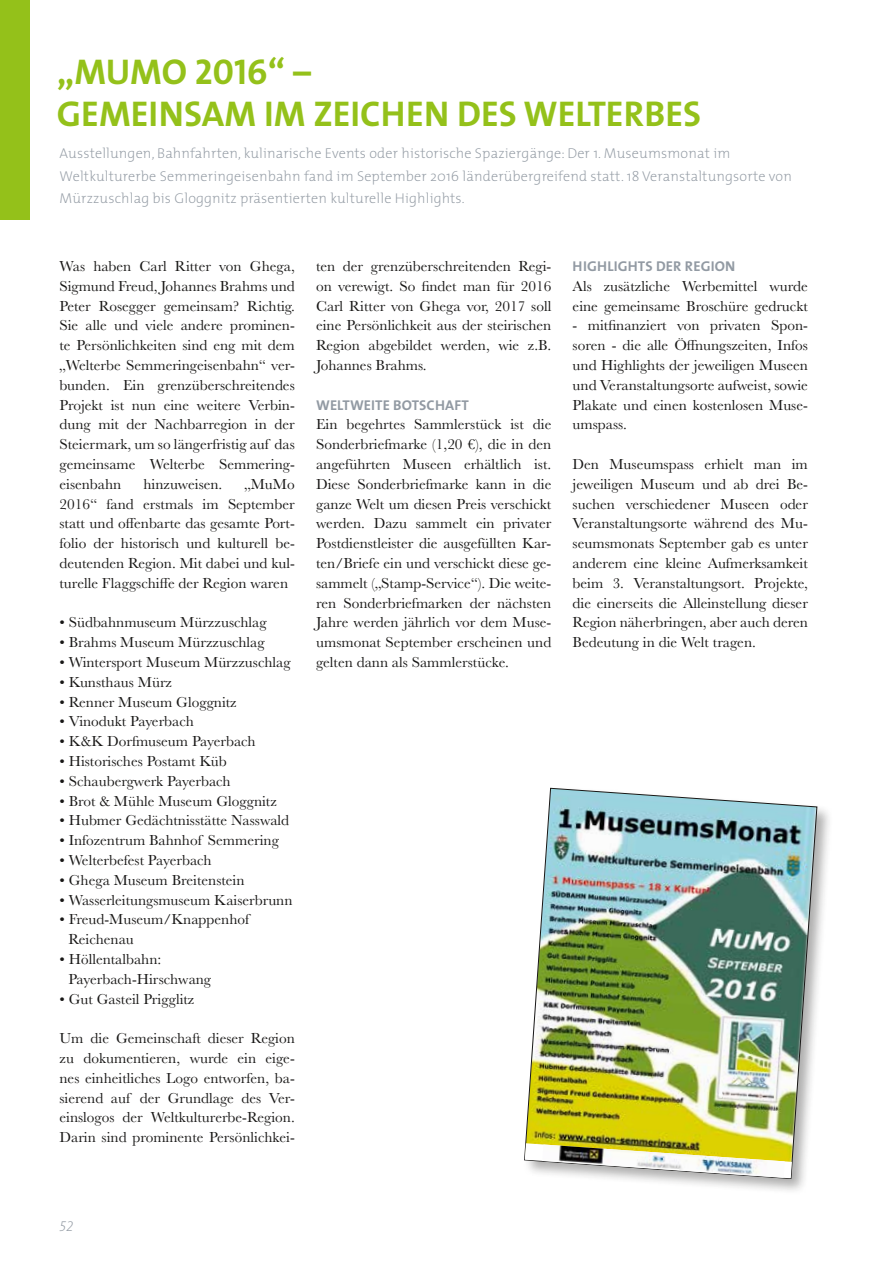
<style>
.page{position:relative;width:893px;height:1263px;background:#fff}
.page>*{position:absolute;margin:0;border:0;box-sizing:border-box;transform-origin:0 0}
.t1{font:36px/42px "The Mix Bold Caps";color:#94c11a}
.t2{font:15px/19.8px "Baskerville";color:#181716;text-align:justify}
.t3{font:200 14.25px/22.5px "The Mix";letter-spacing:.01em;color:#929aa3}
.t4{font:700 14.25px "The Mix";letter-spacing:.01em;color:#929aa3}
.t5{font:italic 14.25px "The Mix Extra Light Caps";color:#929aa3}
</style>
<div class="page">
<div style="left:0;top:0;width:30px;height:220px;background:#94c11a"></div>
<div style="left:523px;top:787px;width:311px;height:408px;background:#181716;opacity:.35"></div>
<img style="left:524px;top:788px;width:293px;height:391px">
<svg style="left:525px;top:1143px;width:267px;height:35px"></svg>
<img style="left:542px;top:1144px;width:243px;height:34px">
<h1 class="t1" style="left:57px;top:50px;width:646px">„MUMO 2016“ –<br>GEMEINSAM IM ZEICHEN DES WELTERBES</h1>
<p class="t3" style="left:60px;top:141px;width:734px">Ausstellungen, Bahnfahrten, kulinarische Events oder historische Spaziergänge: Der 1. Museumsmonat im<br>Weltkulturerbe Semmeringeisenbahn fand im September 2016 länderübergreifend statt. 18 Veranstaltungsorte von<br>Mürzzuschlag bis Gloggnitz präsentierten kulturelle Highlights.</p>
<p class="t2" style="left:60px;top:256px;width:237px">Was haben Carl Ritter von Ghega, Sigmund Freud, Johannes Brahms und Peter Rosegger gemeinsam? Richtig.<br>Sie alle und viele andere prominen&shy;te Persönlichkeiten sind eng mit dem „Welterbe Semmeringeisenbahn“ ver&shy;bunden. Ein grenzüberschreitendes Projekt ist nun eine weitere Verbin&shy;dung mit der Nachbarregion in der Steiermark, um so längerfristig auf das gemeinsame Welterbe Semmering&shy;eisenbahn</p>
<p class="t2" style="left:143px;top:474px;width:81px">hinzuweisen.</p>
<p class="t2" style="left:60px;top:474px;width:237px;text-indent:185px">„MuMo 2016“ fand erstmals im September statt und offenbarte das gesamte Port&shy;folio der historisch und kulturell be&shy;deutenden Region. Mit dabei und kul&shy;turelle Flaggschiffe der Region waren</p>
<p class="t2" style="left:60px;top:613px;width:209px">• Südbahnmuseum Mürzzuschlag</p>
<p class="t2" style="left:60px;top:633px;width:207px">• Brahms Museum Mürzzuschlag</p>
<p class="t2" style="left:60px;top:652px;width:232px">• Wintersport Museum Mürzzuschlag</p>
<p class="t2" style="left:60px;top:672px;width:114px">• Kunsthaus Mürz</p>
<p class="t2" style="left:60px;top:692px;width:179px">• Renner Museum Gloggnitz</p>
<p class="t2" style="left:60px;top:712px;width:136px">• Vinodukt Payerbach</p>
<p class="t2" style="left:60px;top:732px;width:198px">• K&amp;K Dorfmuseum Payerbach</p>
<p class="t2" style="left:60px;top:751px;width:169px">• Historisches Postamt Küb</p>
<p class="t2" style="left:60px;top:771px;width:173px">• Schaubergwerk Payerbach</p>
<p class="t2" style="left:60px;top:791px;width:219px">• Brot &amp; Mühle Museum Gloggnitz</p>
<p class="t2" style="left:60px;top:811px;width:231px">• Hubmer Gedächtnisstätte Nasswald</p>
<p class="t2" style="left:60px;top:831px;width:221px">• Infozentrum Bahnhof Semmering</p>
<p class="t2" style="left:60px;top:850px;width:154px">• Welterbefest Payerbach</p>
<p class="t2" style="left:60px;top:870px;width:187px">• Ghega Museum Breitenstein</p>
<p class="t2" style="left:60px;top:890px;width:235px">• Wasserleitungsmuseum Kaiserbrunn</p>
<p class="t2" style="left:68px;top:910px;width:182px;text-indent:-9px">• Freud-Museum/Knappenhof<br>Reichenau</p>
<p class="t2" style="left:68px;top:949px;width:144px;text-indent:-9px">• Höllentalbahn:<br>Payerbach-Hirschwang</p>
<p class="t2" style="left:60px;top:989px;width:136px">• Gut Gasteil Prigglitz</p>
<p class="t2" style="left:60px;top:1029px;width:237px">Um die Gemeinschaft dieser Region zu dokumentieren, wurde ein eige&shy;nes einheitliches Logo entworfen, ba&shy;sierend auf der Grundlage des Ver&shy;einslogos der Weltkulturerbe-Region.<br>Darin sind prominente Persönlichkei-</p>
<p class="t2" style="left:316px;top:256px;width:237px">ten der grenzüberschreitenden Regi&shy;on verewigt. So findet man für 2016<br>Carl Ritter von Ghega vor, 2017 soll eine Persönlichkeit aus der steirischen Region abgebildet werden, wie z.B.<br>Johannes Brahms.</p>
<p class="t4" style="left:316px;top:393px;width:154px">WELTWEITE BOTSCHAFT</p>
<p class="t2" style="left:316px;top:415px;width:237px">Ein begehrtes Sammlerstück ist die Sonderbriefmarke (1,20 €), die in den angeführten Museen erhältlich ist.<br>Diese Sonderbriefmarke kann in die ganze Welt um diesen Preis verschickt werden. Dazu sammelt ein privater Postdienstleister die ausgefüllten Kar&shy;ten/Briefe ein und verschickt diese ge&shy;sammelt („Stamp-Service“). Die weite&shy;ren Sonderbriefmarken der nächsten Jahre werden jährlich vor dem Muse&shy;umsmonat September erscheinen und gelten dann als Sammlerstücke.</p>
<p class="t4" style="left:573px;top:254px;width:164px">HIGHLIGHTS DER REGION</p>
<p class="t2" style="left:573px;top:276px;width:237px">Als zusätzliche Werbemittel wurde eine gemeinsame Broschüre gedruckt</p>
<p class="t2" style="left:573px;top:316px;width:237px">- mitfinanziert von privaten Spon&shy;soren - die alle Öffnungszeiten, Infos und Highlights der jeweiligen Museen und Veranstaltungsorte aufweist, sowie Plakate und einen kostenlosen Muse&shy;umspass.</p>
<p class="t2" style="left:573px;top:454px;width:237px">Den Museumspass erhielt man im jeweiligen Museum und ab drei Be&shy;suchen verschiedener Museen oder Veranstaltungsorte während des Mu&shy;seumsmonats September gab es unter anderem eine kleine Aufmerksamkeit beim 3. Veranstaltungsort. Projekte, die einerseits die Alleinstellung dieser Region näherbringen, aber auch deren Bedeutung in die Welt tragen.</p>
<p class="t5" style="left:60px;top:1214px;width:15px">52</p>
</div>
